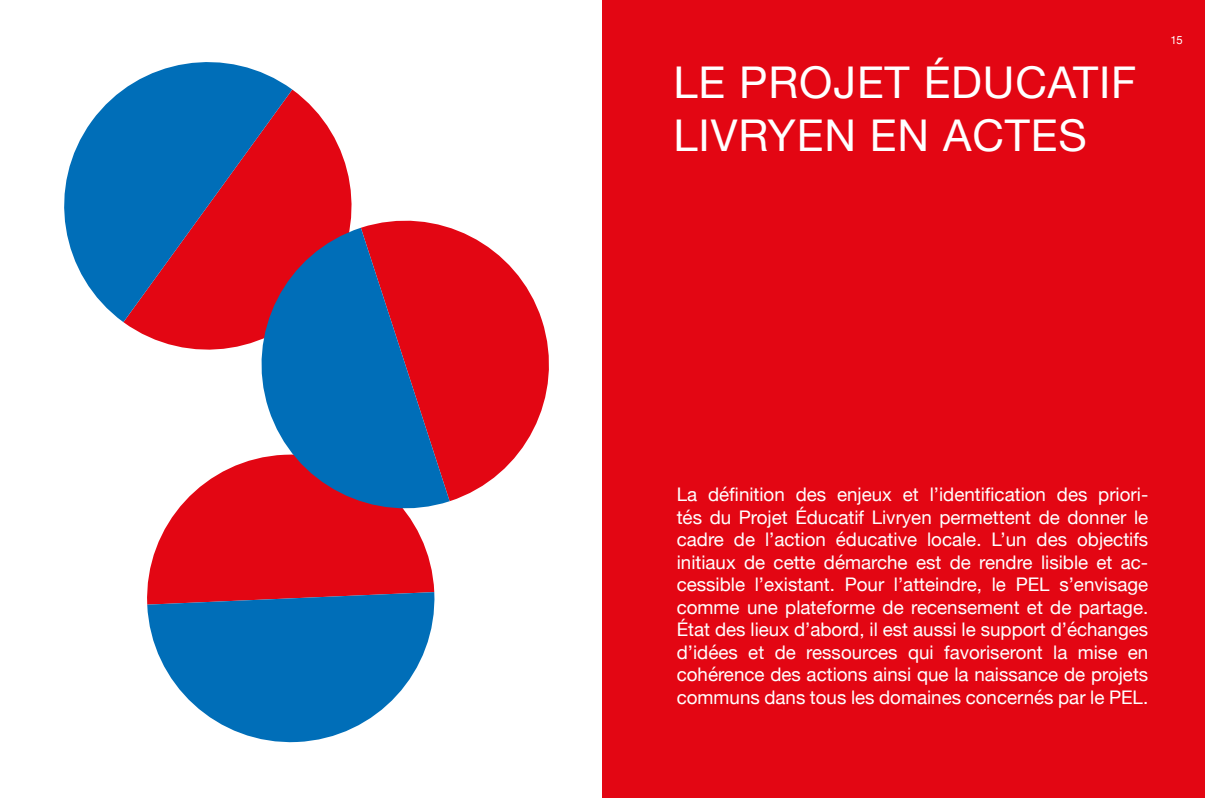
<style>
.page{position:relative;width:1205px;height:798px;background:#fff}
.page>*{position:absolute;margin:0;border:0;box-sizing:border-box;transform-origin:0 0}
.t1{font:43.75px/52.5px "Helvetica Neue";letter-spacing:.02em;color:#fff}
.t2{font:18.75px/22.5px "Helvetica Neue";color:#fff;text-align:justify}
.t3{font:11.25px "Helvetica Neue";color:#fff}
</style>
<div class="page">
<div style="left:602px;top:0;width:603px;height:797px;background:#e30613"></div>
<svg style="left:147px;top:462px;width:287px;height:130px;fill:#e30613"></svg>
<svg style="left:147px;top:592px;width:288px;height:151px;fill:#006eb8"></svg>
<svg style="left:123px;top:89px;width:238px;height:261px;fill:#e30613"></svg>
<svg style="left:361px;top:220px;width:188px;height:281px;fill:#e30613"></svg>
<svg style="left:64px;top:62px;width:228px;height:260px;background:#606494"></svg>
<svg style="left:244px;top:228px;width:206px;height:297px;background:#6c4d79"></svg>
<h1 class="t1" style="left:673px;top:59px;width:464px">LE PROJET ÉDUCATIF<br>LIVRYEN EN ACTES</h1>
<p class="t3" style="left:1170px;top:32px;width:14px">15</p>
<p class="t2" style="left:677px;top:484px;width:473px">La définition des enjeux et l’identification des priori&shy;tés du Projet Éducatif Livryen permettent de donner le cadre de l’action éducative locale. L’un des objectifs initiaux de cette démarche est de rendre lisible et ac&shy;cessible l’existant. Pour l’atteindre, le PEL s’envisage comme une plateforme de recensement et de partage.<br>État des lieux d’abord, il est aussi le support d’échanges d’idées et de ressources qui favoriseront la mise en cohérence des actions ainsi que la naissance de projets communs dans tous les domaines concernés par le PEL.</p>
</div>
